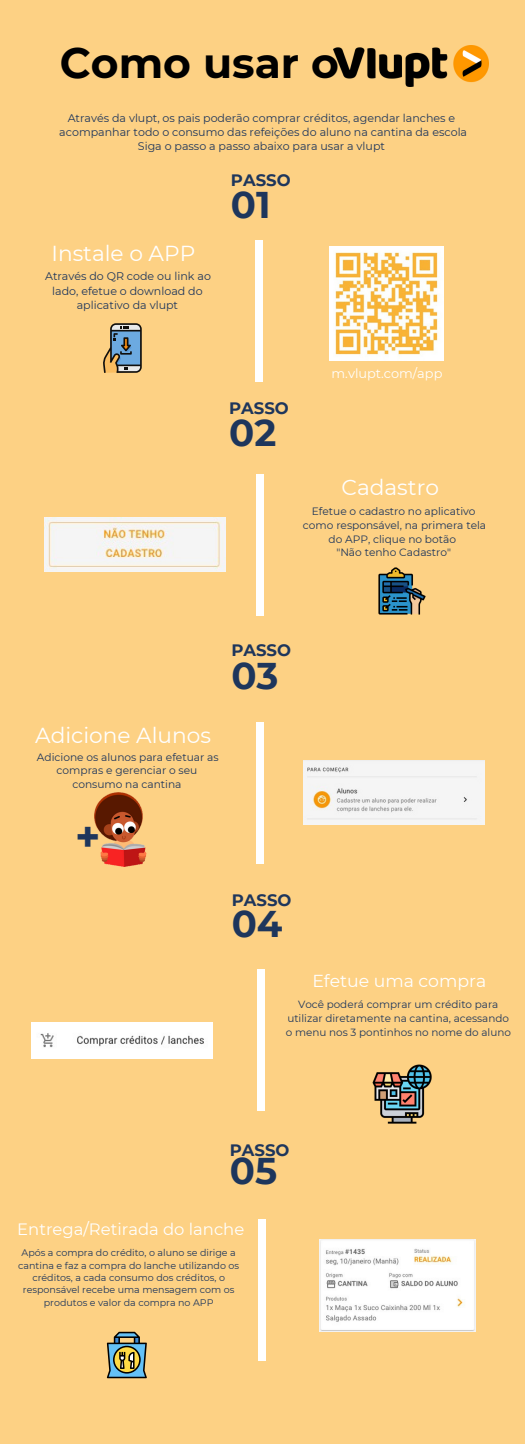
<style>
.page{position:relative;width:525px;height:1444px;background:#fdd184}
.page>*{position:absolute;margin:0;border:0;box-sizing:border-box;transform-origin:0 0}
.t1{font:700 42.44px "Montserrat";color:#000}
.t2{font:700 42.35px "Montserrat";color:#1e365c}
.t3{font:700 37.1px "Montserrat";color:#1e365c}
.t4{font:21.7px "Montserrat";color:#fff}
.t5{font:17.32px "Montserrat";color:#fff}
.t6{font:700 16.54px "Montserrat";color:#1e365c}
.t7{font:16.45px "Montserrat";color:#fff}
.t8{font:12.95px "Montserrat";color:#fff}
.t9{font:11.03px/14.4px "Montserrat";color:#1e365c;text-align:center}
.t10{font:10.67px/13.8px "Montserrat";color:#1e365c;text-align:center}
.t11{font:10.41px/13.8px "Montserrat";color:#1e365c;text-align:center}
.t12{font:9.54px/12.4px "Montserrat";color:#1e365c;text-align:center}
</style>
<div class="page">
<div style="left:256px;top:240px;width:7px;height:141px;background:#fff"></div>
<div style="left:256px;top:474px;width:8px;height:141px;background:#fff"></div>
<div style="left:256px;top:722px;width:8px;height:141px;background:#fff"></div>
<div style="left:258px;top:970px;width:7px;height:141px;background:#fff"></div>
<img style="left:330px;top:247px;width:114px;height:114px">
<svg style="left:103px;top:323px;width:39px;height:50px;background:#818c8c"></svg>
<img style="left:378px;top:567px;width:48px;height:48px">
<img style="left:45px;top:518px;width:180px;height:53px">
<img style="left:303px;top:761px;width:181px;height:63px">
<img style="left:95px;top:793px;width:52px;height:74px">
<svg style="left:107px;top:1332px;width:40px;height:46px;background:#7c8c77"></svg>
<img style="left:32px;top:1022px;width:181px;height:36px">
<div style="left:258px;top:1219px;width:8px;height:141px;background:#fff"></div>
<img style="left:372px;top:1064px;width:60px;height:60px">
<img style="left:320px;top:1239px;width:155px;height:92px">
<img style="left:333px;top:46px;width:156px;height:40px">
<h1 class="t1" style="left:60px;top:36px;width:281px">Como usar o</h1>
<h2 class="t9" style="left:59px;top:110px;width:409px">Através da vlupt, os pais poderão comprar créditos, agendar lanches e acompanhar todo o consumo das refeições do aluno na cantina da escola<br>Siga o passo a passo abaixo para usar a vlupt</h2>
<p class="t4" style="left:51px;top:240px;width:145px">Instale o APP</p>
<p class="t9" style="left:45px;top:269px;width:167px">Através do QR code ou link ao lado, efetue o download do aplicativo da vlupt</p>
<h3 class="t6" style="left:231px;top:170px;width:61px">PASSO</h3>
<h3 class="t3" style="left:231px;top:182px;width:41px">01</h3>
<h6 class="t6" style="left:229px;top:398px;width:61px">PASSO</h6>
<h6 class="t3" style="left:229px;top:410px;width:49px">02</h6>
<h3 class="t8" style="left:332px;top:365px;width:112px">m.vlupt.com/app</h3>
<h2 class="t4" style="left:341px;top:474px;width:99px">Cadastro</h2>
<p class="t10" style="left:303px;top:504px;width:185px">Efetue o cadastro no aplicativo como responsável, na primera tela do APP, clique no botão<br>"Não tenho Cadastro"</p>
<h5 class="t6" style="left:231px;top:640px;width:61px">PASSO</h5>
<h5 class="t3" style="left:231px;top:653px;width:49px">03</h5>
<h6 class="t4" style="left:35px;top:722px;width:177px">Adicione Alunos</h6>
<h6 class="t10" style="left:37px;top:750px;width:183px">Adicione os alunos para efetuar as compras e gerenciar o seu consumo na cantina</h6>
<h2 class="t2" style="left:75px;top:810px;width:27px">+</h2>
<h3 class="t6" style="left:232px;top:890px;width:61px">PASSO</h3>
<h3 class="t3" style="left:232px;top:901px;width:52px">04</h3>
<p class="t5" style="left:312px;top:970px;width:175px">Efetue uma compra</p>
<p class="t11" style="left:286px;top:997px;width:227px">Você poderá comprar um crédito para utilizar diretamente na cantina, acessando o menu nos 3 pontinhos no nome do aluno</p>
<p class="t6" style="left:230px;top:1139px;width:61px">PASSO</p>
<p class="t3" style="left:230px;top:1148px;width:49px">05</p>
<h6 class="t7" style="left:17px;top:1219px;width:229px">Entrega/Retirada do lanche</h6>
<p class="t12" style="left:18px;top:1246px;width:222px">Após a compra do crédito, o aluno se dirige a cantina e faz a compra do lanche utilizando os créditos, a cada consumo dos créditos, o responsável recebe uma mensagem com os produtos e valor da compra no APP</p>
</div>
